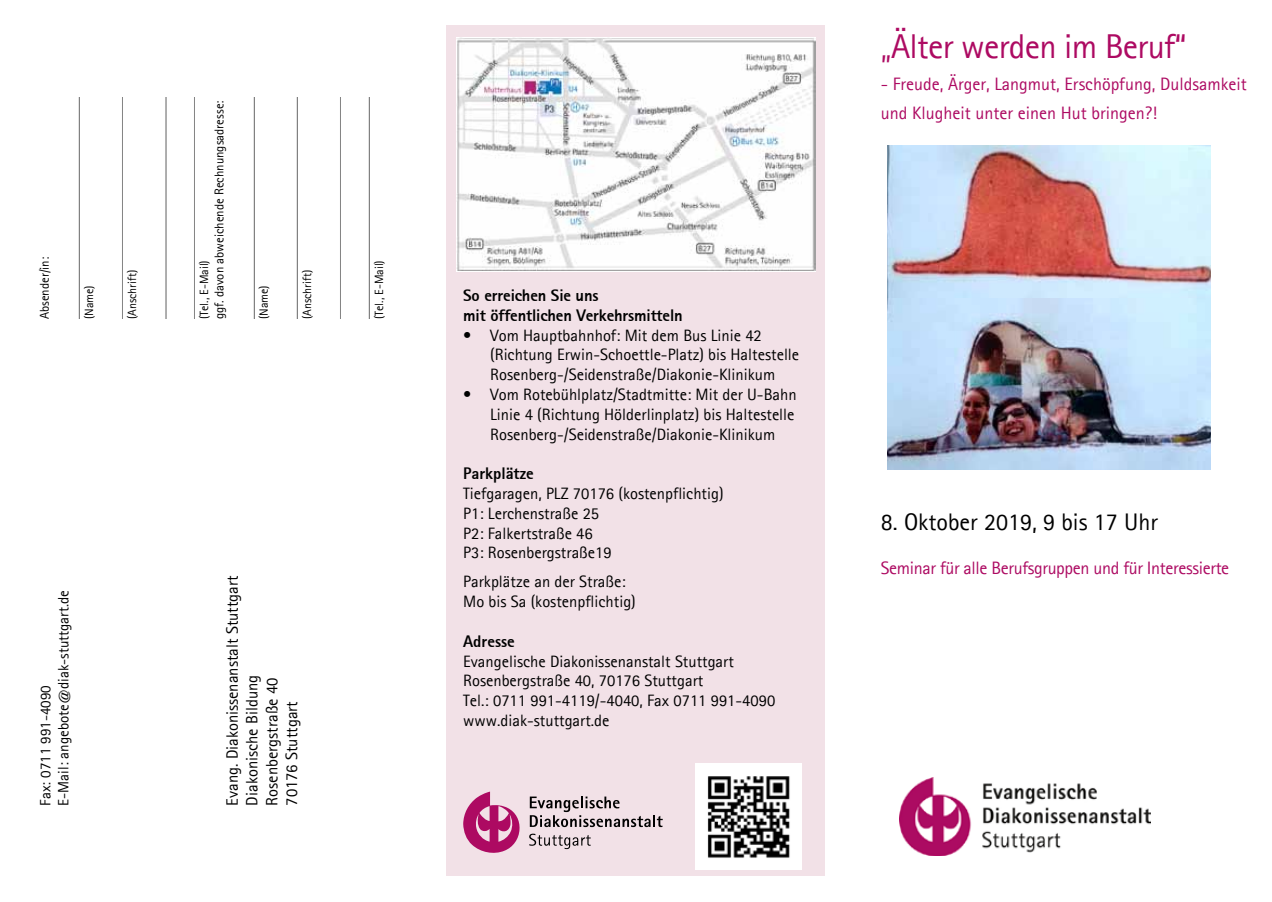
<style>
.page{position:relative;width:1272px;height:902px;background:#fff}
.page>*{position:absolute;margin:0;border:0;box-sizing:border-box;transform-origin:0 0}
.t1{font:34.5px "Agfa Rotis Sans Serif";letter-spacing:-.02em;color:#ad0a62}
.t2{font:24px "Agfa Rotis Sans Serif";color:#000}
.t3{font:18px/28.8px "Agfa Rotis Sans Serif";color:#ad0a62}
.t4{font:18px "Agfa Rotis Sans Serif";letter-spacing:-.02em;color:#ad0a62}
.t5{font:16.5px/19.8px "Agfa Rotis Sans Serif";color:#000}
.t6{font:800 16.5px/19.8px "Agfa Rotis Sans Serif";letter-spacing:-.01em;color:#000}
.t7{font:15px/18px "Agfa Rotis Sans Serif";color:#000}
.t8{font:12.75px "Agfa Rotis Sans Serif";color:#000}
.t9{font:12px/14.4px "Agfa Rotis Sans Serif";color:#000}
</style>
<div class="page">
<img style="left:900px;top:777px;width:250px;height:78px">
<svg style="left:887px;top:145px;width:324px;height:17px"></svg>
<div style="left:446px;top:26px;width:378px;height:850px;background:#f2e1e7"></div>
<svg style="left:463px;top:791px;width:57px;height:62px"></svg>
<svg style="left:530px;top:796px;width:132px;height:31px"></svg>
<svg style="left:529px;top:833px;width:61px;height:16px"></svg>
<img style="left:695px;top:763px;width:106px;height:106px">
<img style="left:456px;top:37px;width:359px;height:234px">
<img style="left:887px;top:146px;width:323px;height:152px">
<img style="left:887px;top:298px;width:323px;height:172px">
<p class="t8" style="left:37px;top:319px;width:64px;rotate:-90deg">Absender/in:</p>
<p class="t9" style="left:67px;top:319px;width:223px;rotate:-90deg">_____________________________________ (Name)</p>
<p class="t9" style="left:110px;top:319px;width:223px;rotate:-90deg">_____________________________________ (Anschrift)</p>
<p class="t9" style="left:154px;top:319px;width:223px;rotate:-90deg">_____________________________________</p>
<p class="t9" style="left:182px;top:319px;width:223px;rotate:-90deg">_____________________________________ (Tel., E-Mail)</p>
<p class="t8" style="left:212px;top:319px;width:220px;rotate:-90deg">ggf. davon abweichende Rechnungsadresse:</p>
<p class="t9" style="left:242px;top:319px;width:223px;rotate:-90deg">_____________________________________ (Name)</p>
<p class="t9" style="left:285px;top:319px;width:223px;rotate:-90deg">_____________________________________ (Anschrift)</p>
<p class="t9" style="left:328px;top:319px;width:223px;rotate:-90deg">_____________________________________</p>
<p class="t9" style="left:357px;top:319px;width:223px;rotate:-90deg">_____________________________________ (Tel., E-Mail)</p>
<p class="t7" style="left:36px;top:805px;width:217px;rotate:-90deg">Fax: 0711 991-4090<br>E-Mail: angebote@diak-stuttgart.de</p>
<p class="t5" style="left:222px;top:805px;width:232px;rotate:-90deg">Evang. Diakonissenanstalt Stuttgart<br>Diakonische Bildung<br>Rosenbergstraße 40<br>70176 Stuttgart</p>
<p class="t6" style="left:463px;top:285px;width:221px">So erreichen Sie uns<br>mit öffentlichen Verkehrsmitteln</p>
<p class="t5" style="left:490px;top:325px;width:310px;text-indent:-27px">• Vom Hauptbahnhof: Mit dem Bus Linie 42 (Richtung Erwin-Schoettle-Platz) bis Haltestelle<br>Rosenberg-/Seidenstraße/Diakonie-Klinikum</p>
<p class="t5" style="left:490px;top:384px;width:308px;text-indent:-27px">• Vom Rotebühlplatz/Stadtmitte: Mit der U-Bahn<br>Linie 4 (Richtung Hölderlinplatz) bis Haltestelle<br>Rosenberg-/Seidenstraße/Diakonie-Klinikum</p>
<p class="t6" style="left:463px;top:463px;width:72px">Parkplätze</p>
<p class="t5" style="left:463px;top:483px;width:262px">Tiefgaragen, PLZ 70176 (kostenpflichtig)<br>P1: Lerchenstraße 25<br>P2: Falkertstraße 46<br>P3: Rosenbergstraße19</p>
<p class="t5" style="left:463px;top:571px;width:174px">Parkplätze an der Straße:<br>Mo bis Sa (kostenpflichtig)</p>
<p class="t6" style="left:463px;top:631px;width:53px">Adresse</p>
<p class="t5" style="left:463px;top:650px;width:313px">Evangelische Diakonissenanstalt Stuttgart Rosenbergstraße 40, 70176 Stuttgart<br>Tel.: 0711 991-4119/-4040, Fax 0711 991-4090 www.diak-stuttgart.de</p>
<h1 class="t1" style="left:880px;top:25px;width:307px">„Älter werden im Beruf“</h1>
<p class="t3" style="left:880px;top:69px;width:367px">- Freude, Ärger, Langmut, Erschöpfung, Duldsamkeit und Klugheit unter einen Hut bringen?!</p>
<h2 class="t2" style="left:880px;top:507px;width:278px">8. Oktober 2019, 9 bis 17 Uhr</h2>
<p class="t4" style="left:880px;top:556px;width:350px">Seminar für alle Berufsgruppen und für Interessierte</p>
</div>
